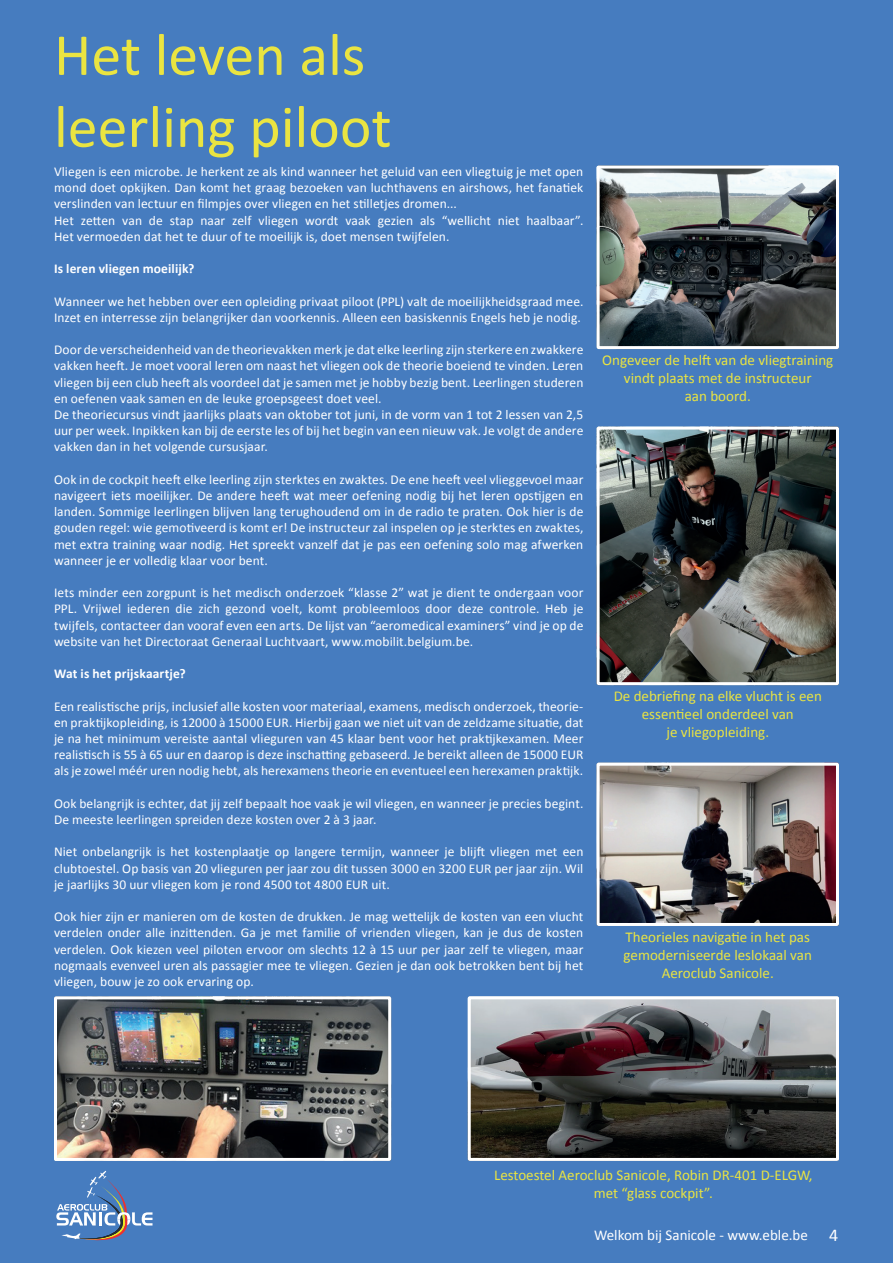
<style>
.page{position:relative;width:893px;height:1263px;background:#467cbf}
.page>*{position:absolute;margin:0;border:0;box-sizing:border-box;transform-origin:0 0}
.t1{font:60px/72px "Calibri";color:#eae441}
.t2{font:15px/18px "Calibri";color:#eae441;text-align:center}
.t3{font:15px "Calibri";color:#fff}
.t4{font:13.5px/16.2px "Calibri";letter-spacing:.005em;color:#fff;text-align:justify}
.t5{font:700 13.5px "Calibri";letter-spacing:.01em;color:#fff}
.s1{font-size:18px}
</style>
<div class="page">
<svg style="left:56px;top:1171px;width:97px;height:70px"></svg>
<img style="left:601px;top:170px;width:234px;height:175px">
<div style="left:597px;top:166px;width:242px;height:183px;border:3px solid #fff"></div>
<img style="left:601px;top:431px;width:234px;height:250px">
<div style="left:597px;top:427px;width:242px;height:258px;border:3px solid #fff"></div>
<img style="left:601px;top:767px;width:234px;height:155px">
<div style="left:597px;top:763px;width:242px;height:163px;border:3px solid #fff"></div>
<img style="left:472px;top:1000px;width:363px;height:157px">
<div style="left:468px;top:996px;width:371px;height:165px;border:3px solid #fff"></div>
<img style="left:58px;top:1000px;width:329px;height:157px">
<div style="left:54px;top:996px;width:337px;height:165px;border:3px solid #fff"></div>
<h1 class="t1" style="left:54px;top:19px;width:339px">Het leven als leerling piloot</h1>
<p class="t4" style="left:54px;top:163px;width:531px;text-align:left">Vliegen is een microbe. Je herkent ze als kind wanneer het geluid van een vliegtuig je met open mond doet opkijken. Dan komt het graag bezoeken van luchthavens en airshows, het fanatiek verslinden van lectuur en filmpjes over vliegen en het stilletjes dromen...<br>Het zetten van de stap naar zelf vliegen wordt vaak gezien als “wellicht niet haalbaar”.<br>Het vermoeden dat het te duur of te moeilijk is, doet mensen twijfelen.</p>
<p class="t5" style="left:54px;top:260px;width:142px">Is leren vliegen moeilijk?</p>
<p class="t4" style="left:54px;top:293px;width:531px">Wanneer we het hebben over een opleiding privaat piloot (PPL) valt de moeilijkheidsgraad mee.<br>Inzet en interresse zijn belangrijker dan voorkennis. Alleen een basiskennis Engels heb je nodig.</p>
<p class="t4" style="left:54px;top:342px;width:531px;text-align:left">Door de verscheidenheid van de theorievakken merk je dat elke leerling zijn sterkere en zwakkere vakken heeft. Je moet vooral leren om naast het vliegen ook de theorie boeiend te vinden. Leren vliegen bij een club heeft als voordeel dat je samen met je hobby bezig bent. Leerlingen studeren en oefenen vaak samen en de leuke groepsgeest doet veel.<br>De theoriecursus vindt jaarlijks plaats van oktober tot juni, in de vorm van 1 tot 2 lessen van 2,5 uur per week. Inpikken kan bij de eerste les of bij het begin van een nieuw vak. Je volgt de andere vakken dan in het volgende cursusjaar.</p>
<p class="t4" style="left:54px;top:471px;width:531px">Ook in de cockpit heeft elke leerling zijn sterktes en zwaktes. De ene heeft veel vlieggevoel maar navigeert iets moeilijker. De andere heeft wat meer oefening nodig bij het leren opstijgen en landen. Sommige leerlingen blijven lang terughoudend om in de radio te praten. Ook hier is de gouden regel: wie gemotiveerd is komt er! De instructeur zal inspelen op je sterktes en zwaktes, met extra training waar nodig. Het spreekt vanzelf dat je pas een oefening solo mag afwerken wanneer je er volledig klaar voor bent.</p>
<p class="t4" style="left:54px;top:585px;width:531px">Iets minder een zorgpunt is het medisch onderzoek “klasse 2” wat je dient te ondergaan voor PPL. Vrijwel iederen die zich gezond voelt, komt probleemloos door deze controle. Heb je twijfels, contacteer dan vooraf even een arts. De lijst van “aeromedical examiners” vind je op de website van het Directoraat Generaal Luchtvaart, www.mobilit.belgium.be.</p>
<p class="t5" style="left:54px;top:665px;width:133px">Wat is het prijskaartje?</p>
<p class="t4" style="left:54px;top:698px;width:531px">Een realistische prijs, inclusief alle kosten voor materiaal, examens, medisch onderzoek, theorie&shy;en praktijkopleiding, is 12000 à 15000 EUR. Hierbij gaan we niet uit van de zeldzame situatie, dat je na het minimum vereiste aantal vlieguren van 45 klaar bent voor het praktijkexamen. Meer realistisch is 55 à 65 uur en daarop is deze inschatting gebaseerd. Je bereikt alleen de 15000 EUR als je zowel méér uren nodig hebt, als herexamens theorie en eventueel een herexamen praktijk.</p>
<p class="t4" style="left:54px;top:795px;width:531px">Ook belangrijk is echter, dat jij zelf bepaalt hoe vaak je wil vliegen, en wanneer je precies begint.<br>De meeste leerlingen spreiden deze kosten over 2 à 3 jaar.</p>
<p class="t4" style="left:54px;top:844px;width:531px">Niet onbelangrijk is het kostenplaatje op langere termijn, wanneer je blijft vliegen met een clubtoestel. Op basis van 20 vlieguren per jaar zou dit tussen 3000 en 3200 EUR per jaar zijn. Wil je jaarlijks 30 uur vliegen kom je rond 4500 tot 4800 EUR uit.</p>
<p class="t4" style="left:54px;top:909px;width:531px">Ook hier zijn er manieren om de kosten de drukken. Je mag wettelijk de kosten van een vlucht verdelen onder alle inzittenden. Ga je met familie of vrienden vliegen, kan je dus de kosten verdelen. Ook kiezen veel piloten ervoor om slechts 12 à 15 uur per jaar zelf te vliegen, maar nogmaals evenveel uren als passagier mee te vliegen. Gezien je dan ook betrokken bent bij het vliegen, bouw je zo ook ervaring op.</p>
<p class="t2" style="left:602px;top:351px;width:232px">Ongeveer de helft van de vliegtraining vindt plaats met de instructeur<br>aan boord.</p>
<p class="t2" style="left:614px;top:687px;width:210px">De debriefing na elke vlucht is een essentieel onderdeel van<br>je vliegopleiding.</p>
<p class="t2" style="left:624px;top:928px;width:190px">Theorieles navigatie in het pas gemoderniseerde leslokaal van<br>Aeroclub Sanicole.</p>
<p class="t2" style="left:494px;top:1166px;width:320px">Lestoestel Aeroclub Sanicole, Robin DR-401 D-ELGW, met “glass cockpit”.</p>
<p class="t3" style="left:594px;top:1226px;width:246px">Welkom bij Sanicole - www.eble.be <span class="s1">4</span></p>
</div>
